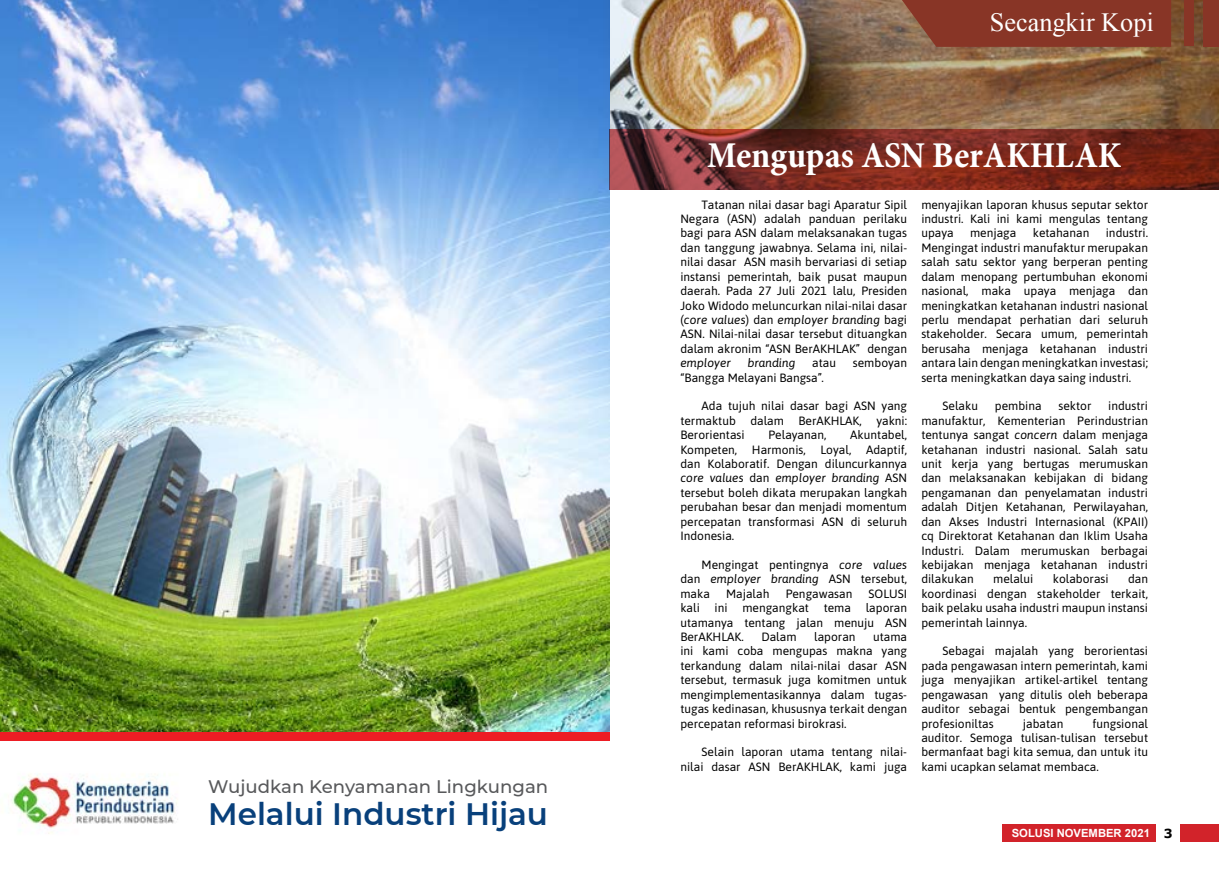
<style>
.page{position:relative;width:1219px;height:876px;background:#fff}
.page>*{position:absolute;margin:0;border:0;box-sizing:border-box;transform-origin:0 0}
.t1{font:700 condensed 36.75px "Minion Pro";color:#fff}
.t2{font:600 30.88px "Montserrat";color:#08407b}
.t3{font:26.25px "Times New Roman";color:#fff}
.t4{font:500 18.12px "Montserrat";color:#58595b}
.t5{font:12px/14.4px "Asap";color:#000;text-align:justify}
.t6{font:italic 12px "Asap";color:#000}
.t7{font:700 11.25px "Arial";color:#fff}
.s1{font-style:italic}
.s2{font-family:"Verdana";font-size:12.5px;color:#000}
</style>
<div class="page">
<img style="left:609px;top:0;width:610px;height:129px">
<div style="left:902px;top:0;width:269px;height:47px;background:#883526"></div>
<div style="left:1184px;top:1px;width:10px;height:45px;background:#883526"></div>
<div style="left:1204px;top:0;width:15px;height:47px;background:#883526"></div>
<img style="left:0;top:0;width:609px;height:732px">
<div style="left:1180px;top:824px;width:39px;height:17px;background:#d2232a"></div>
<div style="left:1002px;top:824px;width:154px;height:17px;background:#d2232a"></div>
<svg style="left:609px;top:129px;width:610px;height:61px;background:#782b22"></svg>
<img style="left:0;top:740px;width:202px;height:94px">
<div style="left:0;top:732px;width:609px;height:8px;background:#ed1d24"></div>
<h3 class="t4" style="left:208px;top:773px;width:341px">Wujudkan Kenyamanan Lingkungan</h3>
<h2 class="t2" style="left:208px;top:791px;width:341px">Melalui Industri Hijau</h2>
<h3 class="t3" style="left:990px;top:5px;width:166px">Secangkir Kopi</h3>
<h1 class="t1" style="left:707px;top:130px;width:415px">Mengupas ASN BerAKHLAK</h1>
<p class="t5" style="left:680px;top:196px;width:228px;text-indent:21px">Tatanan nilai dasar bagi Aparatur Sipil Negara (ASN) adalah panduan perilaku bagi para ASN dalam melaksanakan tugas dan tanggung jawabnya. Selama ini, nilai&shy;nilai dasar ASN masih bervariasi di setiap instansi pemerintah, baik pusat maupun daerah. Pada 27 Juli 2021 lalu, Presiden Joko Widodo meluncurkan nilai-nilai dasar (<span class="s1">core values</span>) dan <span class="s1">employer branding</span> bagi ASN. Nilai-nilai dasar tersebut dituangkan dalam akronim “ASN BerAKHLAK” dengan</p>
<p class="t6" style="left:680px;top:355px;width:52px">employer</p>
<p class="t6" style="left:748px;top:355px;width:49px">branding</p>
<p class="t5" style="left:812px;top:355px;width:25px">atau</p>
<p class="t5" style="left:853px;top:355px;width:56px">semboyan</p>
<p class="t5" style="left:680px;top:369px;width:145px">“Bangga Melayani Bangsa”.</p>
<p class="t5" style="left:680px;top:398px;width:228px;text-indent:21px">Ada tujuh nilai dasar bagi ASN yang termaktub dalam BerAKHLAK, yakni:<br>Berorientasi</p>
<p class="t5" style="left:680px;top:427px;width:228px;text-indent:170px">Akuntabel, Kompeten, Harmonis, Loyal, Adaptif, dan Kolaboratif. Dengan diluncurkannya <span class="s1">core values</span> dan <span class="s1">employer branding</span> ASN tersebut boleh dikata merupakan langkah perubahan besar dan menjadi momentum percepatan transformasi ASN di seluruh Indonesia.</p>
<p class="t5" style="left:680px;top:556px;width:228px;text-indent:21px">Mengingat pentingnya <span class="s1">core values </span>dan <span class="s1">employer branding</span> ASN tersebut, maka</p>
<p class="t5" style="left:768px;top:427px;width:60px">Pelayanan,</p>
<p class="t5" style="left:726px;top:585px;width:45px">Majalah</p>
<p class="t5" style="left:786px;top:585px;width:68px">Pengawasan</p>
<p class="t5" style="left:680px;top:585px;width:228px;text-indent:188px">SOLUSI kali ini mengangkat tema laporan utamanya tentang jalan menuju ASN BerAKHLAK.</p>
<p class="t5" style="left:761px;top:628px;width:37px">Dalam</p>
<p class="t5" style="left:814px;top:628px;width:43px">laporan</p>
<p class="t5" style="left:680px;top:628px;width:228px;text-indent:193px">utama ini kami coba mengupas makna yang terkandung dalam nilai-nilai dasar ASN tersebut, termasuk juga komitmen untuk mengimplementasikannya dalam tugas&shy;tugas kedinasan, khususnya terkait dengan percepatan reformasi birokrasi.</p>
<p class="t5" style="left:680px;top:744px;width:228px;text-align:right">Selain laporan utama tentang nilai&shy;nilai dasar ASN BerAKHLAK, kami juga</p>
<p class="t5" style="left:921px;top:196px;width:228px">menyajikan laporan khusus seputar sektor industri. Kali ini kami mengulas tentang upaya</p>
<p class="t5" style="left:921px;top:225px;width:228px;text-indent:184px">industri.<br>Mengingat industri manufaktur merupakan salah satu sektor yang berperan penting dalam menopang pertumbuhan ekonomi nasional, maka upaya menjaga dan meningkatkan ketahanan industri nasional perlu mendapat perhatian dari seluruh stakeholder. Secara umum, pemerintah berusaha menjaga ketahanan industri antara lain dengan meningkatkan investasi; serta meningkatkan daya saing industri.</p>
<p class="t5" style="left:943px;top:398px;width:37px">Selaku</p>
<p class="t5" style="left:995px;top:398px;width:48px">pembina</p>
<p class="t5" style="left:1058px;top:398px;width:35px">sektor</p>
<p class="t5" style="left:970px;top:225px;width:48px">menjaga</p>
<p class="t5" style="left:1033px;top:225px;width:58px">ketahanan</p>
<p class="t5" style="left:921px;top:398px;width:228px;text-indent:187px">industri manufaktur, Kementerian Perindustrian tentunya sangat <span class="s1">concern</span> dalam menjaga ketahanan industri nasional. Salah satu unit kerja yang bertugas merumuskan dan melaksanakan kebijakan di bidang pengamanan dan penyelamatan industri adalah Ditjen Ketahanan, Perwilayahan, dan Akses Industri Internasional (KPAII) cq Direktorat Ketahanan dan Iklim Usaha Industri. Dalam merumuskan berbagai kebijakan menjaga ketahanan industri dilakukan</p>
<p class="t5" style="left:921px;top:571px;width:228px;text-indent:207px">dan koordinasi dengan stakeholder terkait, baik pelaku usaha industri maupun instansi pemerintah lainnya.</p>
<p class="t5" style="left:921px;top:643px;width:228px;text-indent:21px">Sebagai majalah yang berorientasi pada pengawasan intern pemerintah, kami juga menyajikan artikel-artikel tentang pengawasan yang ditulis oleh beberapa auditor sebagai bentuk pengembangan profesioniltas</p>
<p class="t5" style="left:993px;top:571px;width:42px">melalui</p>
<p class="t5" style="left:1053px;top:571px;width:57px">kolaborasi</p>
<p class="t5" style="left:921px;top:715px;width:228px;text-indent:171px">fungsional auditor. Semoga tulisan-tulisan tersebut bermanfaat bagi kita semua, dan untuk itu kami ucapkan selamat membaca.</p>
<p class="t5" style="left:1023px;top:715px;width:42px">jabatan</p>
<p class="t7" style="left:1012px;top:825px;width:162px">SOLUSI NOVEMBER 2021 <span class="s2">3</span></p>
</div>
